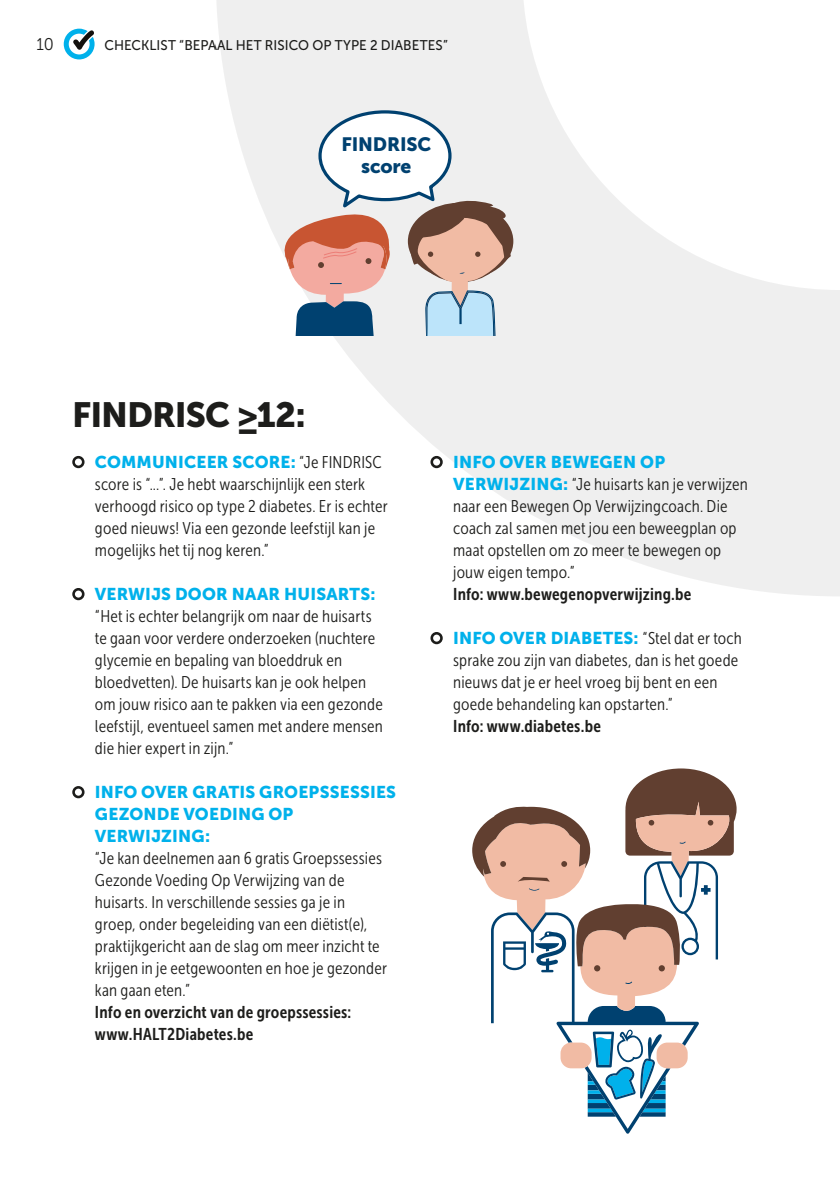
<style>
.page{position:relative;width:840px;height:1191px;background:#fff}
.page>*{position:absolute;margin:0;border:0;box-sizing:border-box;transform-origin:0 0}
.t1{font:34.8px "Museo Sans 900";letter-spacing:-.03em;color:#1d1d1b}
.t2{font:19.2px "Museo Sans 900";letter-spacing:-.01em;color:#004170}
.t3{font:17px/22px "Museo Sans Cond 300";letter-spacing:.01em;color:#1d1d1b}
.t4{font:17px/22px "Museo Sans 900";letter-spacing:.01em;color:#00b1eb}
.t5{font:17px/22px "Museo Sans Cond 700";letter-spacing:.015em;color:#1d1d1b}
.t6{font:17px "Museo Sans 300";color:#1d1d1b;scale:.95 1}
.t7{font:14px "Museo Sans 500";letter-spacing:.01em;color:#1d1d1b;scale:.95 1}
.s1{font-family:"Museo Sans Cond 300";color:#1d1d1b}
.s2{font-family:"Museo Sans 900";color:#00b1eb}
</style>
<div class="page">
<svg style="left:64px;top:29px;width:30px;height:30px"></svg>
<svg style="left:217px;top:0;width:622px;height:596px;fill:#efefef"></svg>
<div style="left:72px;top:456px;width:12px;height:12px;border:3px solid #1d1d1b;border-radius:50%"></div>
<div style="left:72px;top:588px;width:12px;height:12px;border:3px solid #1d1d1b;border-radius:50%"></div>
<div style="left:72px;top:786px;width:12px;height:12px;border:3px solid #1d1d1b;border-radius:50%"></div>
<svg style="left:472px;top:768px;width:264px;height:365px"></svg>
<div style="left:430px;top:456px;width:12px;height:12px;border:3px solid #1d1d1b;border-radius:50%"></div>
<div style="left:430px;top:632px;width:12px;height:12px;border:3px solid #1d1d1b;border-radius:50%"></div>
<svg style="left:271px;top:109px;width:242px;height:226px"></svg>
<p class="t6" style="left:37px;top:35px;width:20px">10</p>
<p class="t7" style="left:104px;top:37px;width:363px">CHECKLIST “BEPAAL HET RISICO OP TYPE 2 DIABETES”</p>
<p class="t2" style="left:341px;top:134px;width:91px">FINDRISC</p>
<p class="t2" style="left:361px;top:155px;width:52px">score</p>
<h1 class="t1" style="left:72px;top:395px;width:235px">FINDRISC ≥12:</h1>
<p class="t4" style="left:95px;top:451px;width:288px">COMMUNICEER SCORE: <span class="s1">“Je FINDRISC</span></p>
<p class="t3" style="left:95px;top:473px;width:294px">score is “...”. Je hebt waarschijnlijk een sterk verhoogd risico op type 2 diabetes. Er is echter goed nieuws! Via een gezonde leefstijl kan je mogelijks het tij nog keren.”</p>
<p class="t4" style="left:95px;top:583px;width:282px">VERWIJS DOOR NAAR HUISARTS:</p>
<p class="t3" style="left:95px;top:605px;width:289px">“Het is echter belangrijk om naar de huisarts te gaan voor verdere onderzoeken (nuchtere glycemie en bepaling van bloeddruk en bloedvetten). De huisarts kan je ook helpen om jouw risico aan te pakken via een gezonde leefstijl, eventueel samen met andere mensen die hier expert in zijn.”</p>
<p class="t4" style="left:95px;top:781px;width:302px">INFO OVER GRATIS GROEPSSESSIES<br>GEZONDE VOEDING OP<br>VERWIJZING:</p>
<p class="t3" style="left:95px;top:847px;width:293px">“Je kan deelnemen aan 6 gratis Groepssessies Gezonde Voeding Op Verwijzing van de huisarts. In verschillende sessies ga je in groep, onder begeleiding van een diëtist(e), praktijkgericht aan de slag om meer inzicht te krijgen in je eetgewoonten en hoe je gezonder kan gaan eten.”</p>
<p class="t5" style="left:95px;top:1001px;width:257px">Info en overzicht van de groepssessies: www.HALT2Diabetes.be</p>
<p class="t4" style="left:453px;top:451px;width:213px">INFO OVER BEWEGEN OP</p>
<p class="t3" style="left:453px;top:473px;width:296px"><span class="s2">VERWIJZING:</span> “Je huisarts kan je verwijzen naar een Bewegen Op Verwijzingcoach. Die coach zal samen met jou een beweegplan op maat opstellen om zo meer te bewegen op jouw eigen tempo.”</p>
<p class="t5" style="left:453px;top:583px;width:239px">Info: www.bewegenopverwijzing.be</p>
<p class="t4" style="left:453px;top:627px;width:290px">INFO OVER DIABETES: <span class="s1">“Stel dat er toch</span></p>
<p class="t3" style="left:453px;top:649px;width:286px">sprake zou zijn van diabetes, dan is het goede nieuws dat je er heel vroeg bij bent en een goede behandeling kan opstarten.”</p>
<p class="t5" style="left:453px;top:715px;width:149px">Info: www.diabetes.be</p>
</div>
